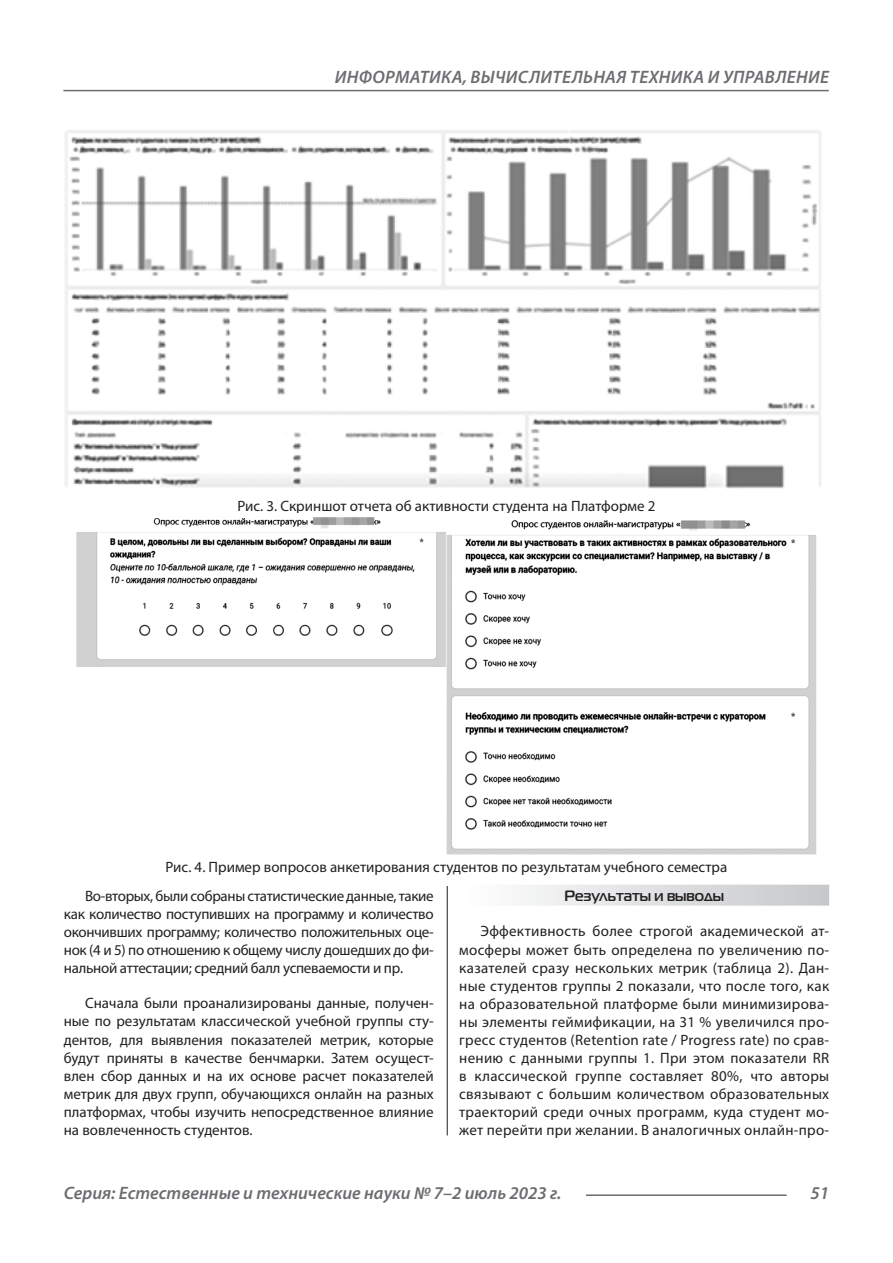
<style>
.page{position:relative;width:893px;height:1263px;background:#fff}
.page>*{position:absolute;margin:0;border:0;box-sizing:border-box;transform-origin:0 0}
.t1{font:italic 600 18px "Myriad Pro";letter-spacing:.005em;color:#6c6d70}
.Статья_текст{font:15px/18.1px "Myriad Pro";color:#231f20;text-align:justify}
.Статья_подзаголовок{font:700 15px "Magistral C";color:#231f20}
</style>
<div class="page">
<hr style="left:447px;top:128px;width:1px;height:1007px;background:#231f20">
<hr style="left:63px;top:90px;width:766px;height:1px;background:#6c6d70">
<hr style="left:586px;top:1194px;width:201px;height:2px;background:#6c6d70">
<div style="left:444px;top:872px;width:8px;height:14px;background:#fff"></div>
<div style="left:459px;top:885px;width:370px;height:21px;background:linear-gradient(to right,#fefeff,#c6c8ca)"></div>
<img style="left:65px;top:128px;width:756px;height:365px">
<img style="left:76px;top:514px;width:741px;height:340px">
<p class="t1" style="left:335px;top:66px;width:496px">ИНФОРМАТИКА, ВЫЧИСЛИТЕЛЬНАЯ ТЕХНИКА И УПРАВЛЕНИЕ</p>
<p class="Статья_текст" style="left:237px;top:496px;width:420px">Рис. 3. Скриншот отчета об активности студента на Платформе 2</p>
<p class="Статья_текст" style="left:166px;top:858px;width:563px">Рис. 4. Пример вопросов анкетирования студентов по результатам учебного семестра</p>
<p class="Статья_текст" style="left:64px;top:886px;width:371px;text-indent:21px">Во-вторых, были собраны статистические данные, такие как количество поступивших на программу и количество окончивших программу; количество положительных оце&shy;нок (4 и 5) по отношению к общему числу дошедших до фи&shy;нальной аттестации; средний балл успеваемости и пр.</p>
<p class="Статья_текст" style="left:64px;top:994px;width:371px;text-indent:21px">Сначала были проанализированы данные, получен&shy;ные по результатам классической учебной группы сту&shy;дентов, для выявления показателей метрик, которые будут приняты в качестве бенчмарки. Затем осущест&shy;влен сбор данных и на их основе расчет показателей метрик для двух групп, обучающихся онлайн на разных платформах, чтобы изучить непосредственное влияние на вовлеченность студентов.</p>
<p class="Статья_подзаголовок" style="left:564px;top:887px;width:161px">Результаты и выводы</p>
<p class="Статья_текст" style="left:459px;top:922px;width:371px;text-indent:21px">Эффективность более строгой академической ат&shy;мосферы может быть определена по увеличению по&shy;казателей сразу нескольких метрик (таблица 2). Дан&shy;ные студентов группы 2 показали, что после того, как на образовательной платформе были минимизирова&shy;ны элементы геймификации, на 31 % увеличился про&shy;гресс студентов (Retention rate / Progress rate) по срав&shy;нению с данными группы 1. При этом показатели RR в классической группе составляет 80%, что авторы связывают с большим количеством образовательных траекторий среди очных программ, куда студент мо&shy;жет перейти при желании. В аналогичных онлайн-про-</p>
<p class="t1" style="left:64px;top:1182px;width:499px">Серия: Естественные и технические науки № 7–2 июль 2023 г.</p>
<p class="t1" style="left:810px;top:1182px;width:20px">51</p>
</div>
